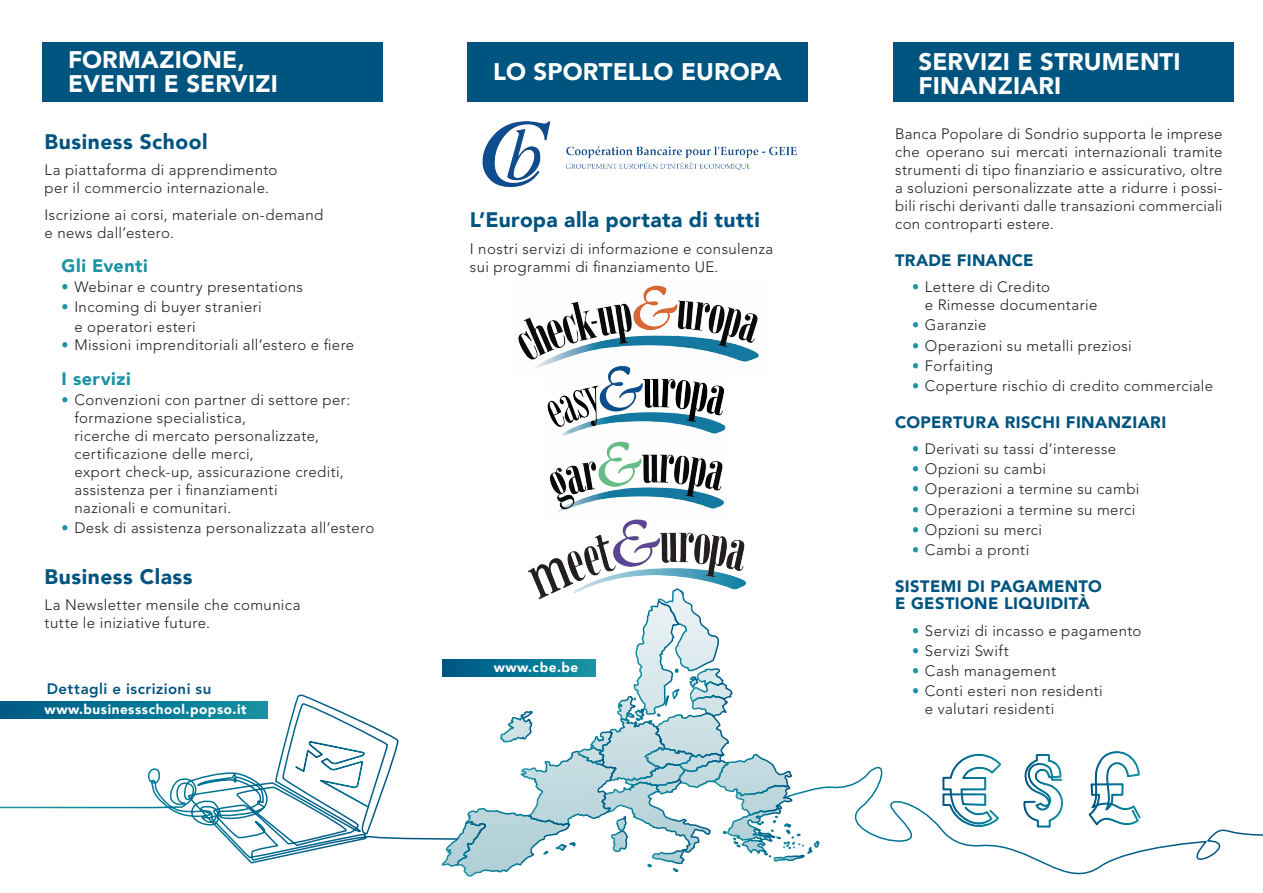
<style>
.page{position:relative;width:1263px;height:893px;background:#fff}
.page>*{position:absolute;margin:0;border:0;box-sizing:border-box;transform-origin:0 0}
.t1{font:900 24px/24px "Avenir";letter-spacing:.005em;color:#fff}
.t2{font:900 21px "Avenir";letter-spacing:.02em;color:#005480}
.t3{font:900 18px "Avenir";letter-spacing:.025em;color:#1b93a2}
.t4{font:900 16.5px/17.7px "Avenir";letter-spacing:.02em;color:#005480}
.t5{font:300 15px/18px "Avenir";letter-spacing:.025em;color:#231f20}
.t6{font:800 15px "Avenir";letter-spacing:.03em;color:#005480}
.t7{font:900 13.5px "Avenir";letter-spacing:.04em;color:#fff}
.s1{font-weight:900;color:#1b93a2}
</style>
<div class="page">
<svg style="left:0;top:694px;width:425px;height:170px"></svg>
<svg style="left:294px;top:740px;width:97px;height:79px"></svg>
<div style="left:43px;top:43px;width:340px;height:59px;background:#005480"></div>
<div style="left:0;top:702px;width:268px;height:17px;background:linear-gradient(to right,#005985,#1292a3)"></div>
<img style="left:518px;top:285px;width:241px;height:84px">
<img style="left:546px;top:362px;width:184px;height:75px">
<img style="left:549px;top:441px;width:175px;height:71px">
<img style="left:527px;top:519px;width:219px;height:68px">
<div style="left:468px;top:43px;width:340px;height:59px;background:#005480"></div>
<img style="left:482px;top:121px;width:315px;height:66px">
<svg style="left:425px;top:587px;width:425px;height:290px"></svg>
<svg style="left:850px;top:764px;width:413px;height:111px"></svg>
<svg style="left:1023px;top:753px;width:40px;height:75px"></svg>
<svg style="left:942px;top:753px;width:59px;height:75px"></svg>
<svg style="left:1088px;top:751px;width:53px;height:104px"></svg>
<div style="left:893px;top:43px;width:340px;height:59px;background:#005480"></div>
<h1 class="t1" style="left:68px;top:47px;width:211px">FORMAZIONE,<br>EVENTI E SERVIZI</h1>
<h2 class="t2" style="left:45px;top:123px;width:164px">Business School</h2>
<p class="t5" style="left:45px;top:161px;width:234px">La piattaforma di apprendimento per il commercio internazionale.</p>
<p class="t5" style="left:45px;top:205px;width:280px">Iscrizione ai corsi, materiale on-demand e news dall’estero.</p>
<p class="t3" style="left:62px;top:250px;width:88px">Gli Eventi</p>
<p class="t5" style="left:62px;top:278px;width:243px"><span class="s1">•</span> Webinar e country presentations</p>
<p class="t5" style="left:74px;top:297px;width:189px;line-height:20.1px;text-indent:-13px"><span class="s1">•</span> Incoming di buyer stranieri e operatori esteri</p>
<p class="t5" style="left:62px;top:336px;width:294px"><span class="s1">•</span> Missioni imprenditoriali all’estero e fiere</p>
<p class="t3" style="left:62px;top:363px;width:71px">I servizi</p>
<p class="t5" style="left:74px;top:391px;width:277px;text-indent:-13px"><span class="s1">•</span> Convenzioni con partner di settore per: formazione specialistica,<br>ricerche di mercato personalizzate, certificazione delle merci,<br>export check-up, assicurazione crediti, assistenza per i finanziamenti<br>nazionali e comunitari.</p>
<p class="t5" style="left:62px;top:519px;width:314px"><span class="s1">•</span> Desk di assistenza personalizzata all’estero</p>
<h2 class="t2" style="left:45px;top:558px;width:149px">Business Class</h2>
<p class="t5" style="left:45px;top:596px;width:257px">La Newsletter mensile che comunica tutte le iniziative future.</p>
<p class="t6" style="left:47px;top:680px;width:166px">Dettagli e iscrizioni su</p>
<p class="t7" style="left:45px;top:698px;width:204px">www.businessschool.popso.it</p>
<h1 class="t1" style="left:493px;top:59px;width:290px">LO SPORTELLO EUROPA</h1>
<h2 class="t2" style="left:470px;top:202px;width:291px">L’Europa alla portata di tutti</h2>
<p class="t5" style="left:470px;top:240px;width:305px">I nostri servizi di informazione e consulenza sui programmi di finanziamento UE.</p>
<p class="t7" style="left:494px;top:655px;width:86px">www.cbe.be</p>
<h1 class="t1" style="left:918px;top:49px;width:264px">SERVIZI E STRUMENTI<br>FINANZIARI</h1>
<p class="t5" style="left:895px;top:125px;width:329px;text-align:justify">Banca Popolare di Sondrio supporta le imprese che operano sui mercati internazionali tramite strumenti di tipo finanziario e assicurativo, oltre a soluzioni personalizzate atte a ridurre i possi&shy;bili rischi derivanti dalle transazioni commerciali con controparti estere.</p>
<p class="t4" style="left:895px;top:251px;width:140px">TRADE FINANCE</p>
<p class="t5" style="left:925px;top:278px;width:174px;text-indent:-13px"><span class="s1">•</span> Lettere di Credito<br>e Rimesse documentarie</p>
<p class="t5" style="left:912px;top:316px;width:76px"><span class="s1">•</span> Garanzie</p>
<p class="t5" style="left:912px;top:336px;width:221px"><span class="s1">•</span> Operazioni su metalli preziosi</p>
<p class="t5" style="left:912px;top:356px;width:82px"><span class="s1">•</span> Forfaiting</p>
<p class="t5" style="left:912px;top:377px;width:303px"><span class="s1">•</span> Coperture rischio di credito commerciale</p>
<p class="t4" style="left:895px;top:413px;width:273px">COPERTURA RISCHI FINANZIARI</p>
<p class="t5" style="left:912px;top:440px;width:206px"><span class="s1">•</span> Derivati su tassi d’interesse</p>
<p class="t5" style="left:912px;top:460px;width:135px"><span class="s1">•</span> Opzioni su cambi</p>
<p class="t5" style="left:912px;top:480px;width:229px"><span class="s1">•</span> Operazioni a termine su cambi</p>
<p class="t5" style="left:912px;top:500px;width:225px"><span class="s1">•</span> Operazioni a termine su merci</p>
<p class="t5" style="left:912px;top:520px;width:132px"><span class="s1">•</span> Opzioni su merci</p>
<p class="t5" style="left:912px;top:541px;width:119px"><span class="s1">•</span> Cambi a pronti</p>
<p class="t4" style="left:895px;top:577px;width:208px">SISTEMI DI PAGAMENTO<br>E GESTIONE LIQUIDITÀ</p>
<p class="t5" style="left:912px;top:622px;width:231px"><span class="s1">•</span> Servizi di incasso e pagamento</p>
<p class="t5" style="left:912px;top:642px;width:98px"><span class="s1">•</span> Servizi Swift</p>
<p class="t5" style="left:912px;top:662px;width:145px"><span class="s1">•</span> Cash management</p>
<p class="t5" style="left:925px;top:682px;width:179px;text-indent:-13px"><span class="s1">•</span> Conti esteri non residenti e valutari residenti</p>
</div>
